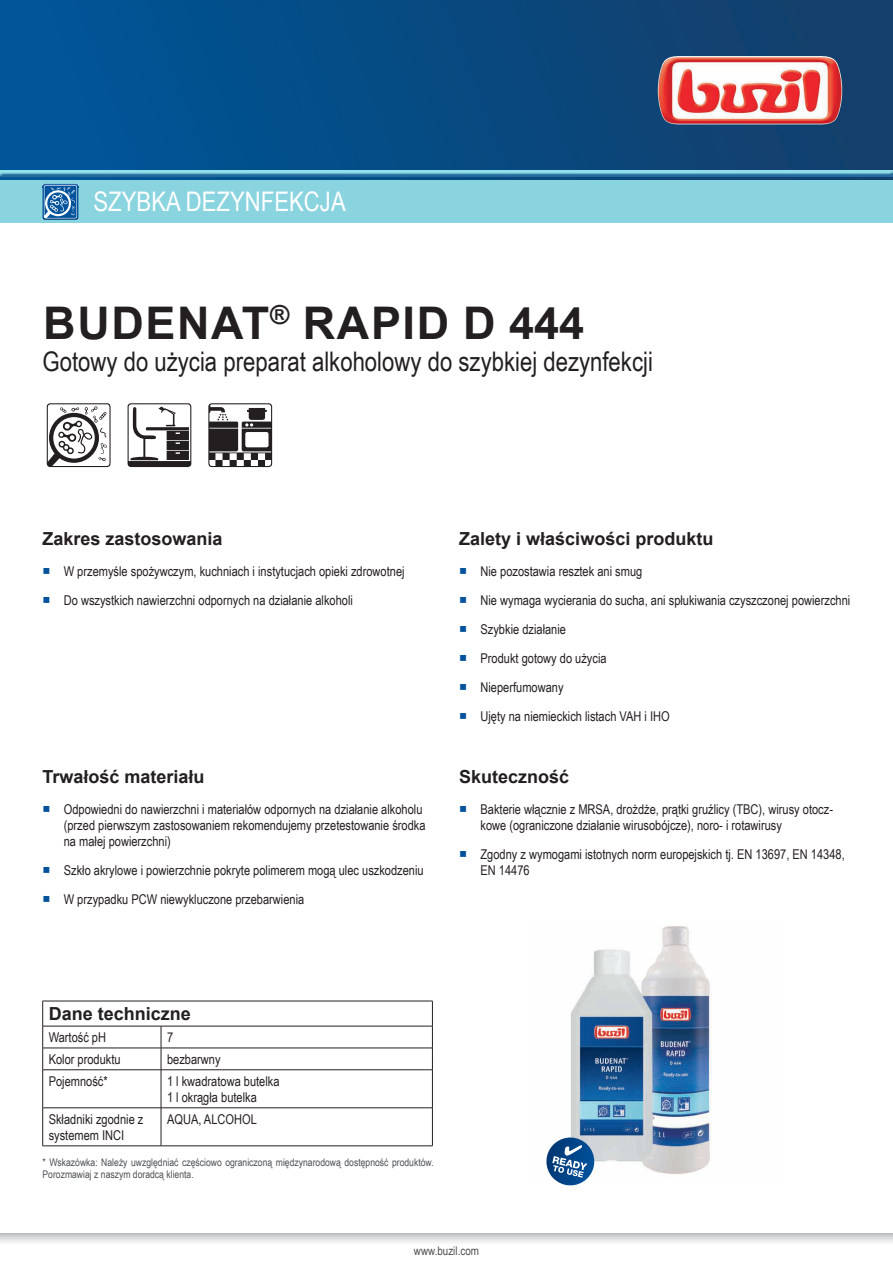
<style>
.page{position:relative;width:893px;height:1263px;background:#fff}
.page>*{position:absolute;margin:0;border:0;box-sizing:border-box;transform-origin:0 0}
.t1{font:700 45px "Arial";letter-spacing:.035em;color:#231f20}
.t2{font:27px "Arial Narrow";color:#231f20}
.t3{font:27px "Arial Narrow";color:#fff}
.t4{font:700 18px "Arial";color:#231f20}
.t5{font:13.5px/16.2px "Arial Narrow";color:#231f20}
.t6{font:12px "Arial Narrow";color:#4e5151}
.t7{font:10.5px/11.7px "Arial Narrow";color:#4d5152}
.s1{font-family:"Arial Unicode MS";color:#01519b}
</style>
<div class="page">
<svg style="left:0;top:1233px;width:893px;height:10px"></svg>
<hr style="left:43px;top:1001px;width:118px;height:1px;background:#231f20">
<hr style="left:161px;top:1001px;width:272px;height:1px;background:#231f20">
<hr style="left:43px;top:1026px;width:118px;height:1px;background:#231f20">
<hr style="left:161px;top:1026px;width:272px;height:1px;background:#231f20">
<hr style="left:43px;top:1048px;width:118px;height:1px;background:#231f20">
<svg style="left:42px;top:1001px;width:1px;height:68px"></svg>
<hr style="left:161px;top:1048px;width:272px;height:1px;background:#231f20">
<svg style="left:161px;top:1026px;width:1px;height:43px"></svg>
<svg style="left:432px;top:1001px;width:1px;height:68px"></svg>
<hr style="left:43px;top:1069px;width:118px;height:1px;background:#231f20">
<hr style="left:42px;top:1070px;width:1px;height:37px;background:#231f20">
<hr style="left:161px;top:1069px;width:272px;height:1px;background:#231f20">
<hr style="left:161px;top:1070px;width:1px;height:37px;background:#231f20">
<hr style="left:432px;top:1070px;width:1px;height:37px;background:#231f20">
<hr style="left:43px;top:1107px;width:118px;height:1px;background:#231f20">
<hr style="left:42px;top:1108px;width:1px;height:38px;background:#231f20">
<hr style="left:161px;top:1107px;width:272px;height:1px;background:#231f20">
<hr style="left:161px;top:1108px;width:1px;height:38px;background:#231f20">
<hr style="left:432px;top:1108px;width:1px;height:38px;background:#231f20">
<hr style="left:43px;top:1145px;width:118px;height:1px;background:#231f20">
<hr style="left:161px;top:1145px;width:272px;height:1px;background:#231f20">
<img style="left:570px;top:926px;width:142px;height:248px">
<svg style="left:47px;top:403px;width:64px;height:64px"></svg>
<svg style="left:128px;top:403px;width:63px;height:64px"></svg>
<svg style="left:208px;top:403px;width:64px;height:64px"></svg>
<svg style="left:546px;top:1137px;width:51px;height:49px"></svg>
<div style="left:0;top:0;width:893px;height:180px;background:linear-gradient(to right,#00569a,#143e69)"></div>
<img style="left:658px;top:56px;width:184px;height:68px">
<div style="left:0;top:169px;width:893px;height:8px;background:#015599;opacity:.75"></div>
<div style="left:0;top:180px;width:893px;height:43px;background:#8ad4e0"></div>
<img style="left:43px;top:184px;width:35px;height:36px">
<svg style="left:44px;top:185px;width:35px;height:33px"></svg>
<h2 class="t3" style="left:94px;top:182px;width:254px">SZYBKA DEZYNFEKCJA</h2>
<h1 class="t1" style="left:43px;top:291px;width:542px">BUDENAT<sup>®</sup> RAPID D 444</h1>
<h2 class="t2" style="left:43px;top:342px;width:612px">Gotowy do użycia preparat alkoholowy do szybkiej dezynfekcji</h2>
<h3 class="t4" style="left:43px;top:526px;width:182px">Zakres zastosowania</h3>
<p class="t5" style="left:43px;top:562px;width:364px"><span class="s1">■</span> W przemyśle spożywczym, kuchniach i instytucjach opieki zdrowotnej</p>
<p class="t5" style="left:43px;top:591px;width:312px"><span class="s1">■</span> Do wszystkich nawierzchni odpornych na działanie alkoholi</p>
<h3 class="t4" style="left:43px;top:764px;width:164px">Trwałość materiału</h3>
<p class="t5" style="left:64px;top:800px;width:363px;text-indent:-21px"><span class="s1">■</span> Odpowiedni do nawierzchni i materiałów odpornych na działanie alkoholu (przed pierwszym zastosowaniem rekomendujemy przetestowanie środka na małej powierzchni)</p>
<p class="t5" style="left:43px;top:862px;width:383px"><span class="s1">■</span> Szkło akrylowe i powierzchnie pokryte polimerem mogą ulec uszkodzeniu</p>
<p class="t5" style="left:43px;top:891px;width:263px"><span class="s1">■</span> W przypadku PCW niewykluczone przebarwienia</p>
<h3 class="t4" style="left:459px;top:526px;width:256px">Zalety i właściwości produktu</h3>
<p class="t5" style="left:459px;top:562px;width:185px"><span class="s1">■</span> Nie pozostawia resztek ani smug</p>
<p class="t5" style="left:459px;top:591px;width:393px"><span class="s1">■</span> Nie wymaga wycierania do sucha, ani spłukiwania czyszczonej powierzchni</p>
<p class="t5" style="left:459px;top:620px;width:108px"><span class="s1">■</span> Szybkie działanie</p>
<p class="t5" style="left:459px;top:649px;width:149px"><span class="s1">■</span> Produkt gotowy do użycia</p>
<p class="t5" style="left:459px;top:678px;width:106px"><span class="s1">■</span> Nieperfumowany</p>
<p class="t5" style="left:459px;top:707px;width:212px"><span class="s1">■</span> Ujęty na niemieckich listach VAH i IHO</p>
<h3 class="t4" style="left:459px;top:763px;width:112px">Skuteczność</h3>
<p class="t5" style="left:480px;top:800px;width:354px;text-indent:-21px"><span class="s1">■</span> Bakterie włącznie z MRSA, drożdże, prątki gruźlicy (TBC), wirusy otocz&shy;kowe (ograniczone działanie wirusobójcze), noro- i rotawirusy</p>
<p class="t5" style="left:480px;top:845px;width:366px;text-indent:-21px"><span class="s1">■</span> Zgodny z wymogami istotnych norm europejskich tj. EN 13697, EN 14348,<br>EN 14476</p>
<h3 class="t4" style="left:49px;top:1001px;width:144px">Dane techniczne</h3>
<p class="t5" style="left:49px;top:1028px;width:59px">Wartość pH</p>
<p class="t5" style="left:167px;top:1028px;width:8px">7</p>
<p class="t5" style="left:49px;top:1050px;width:73px">Kolor produktu</p>
<p class="t5" style="left:167px;top:1050px;width:55px">bezbarwny</p>
<p class="t5" style="left:49px;top:1072px;width:61px">Pojemność*</p>
<p class="t5" style="left:167px;top:1072px;width:114px">1 l kwadratowa butelka<br>1 l okrągła butelka</p>
<p class="t5" style="left:49px;top:1110px;width:96px">Składniki zgodnie z systemem INCI</p>
<p class="t5" style="left:167px;top:1110px;width:91px">AQUA, ALCOHOL</p>
<p class="t7" style="left:43px;top:1156px;width:393px">* Wskazówka: Należy uwzględniać częściowo ograniczoną międzynarodową dostępność produktów.<br>Porozmawiaj z naszym doradcą klienta.</p>
<p class="t6" style="left:414px;top:1242px;width:67px">www.buzil.com</p>
</div>
